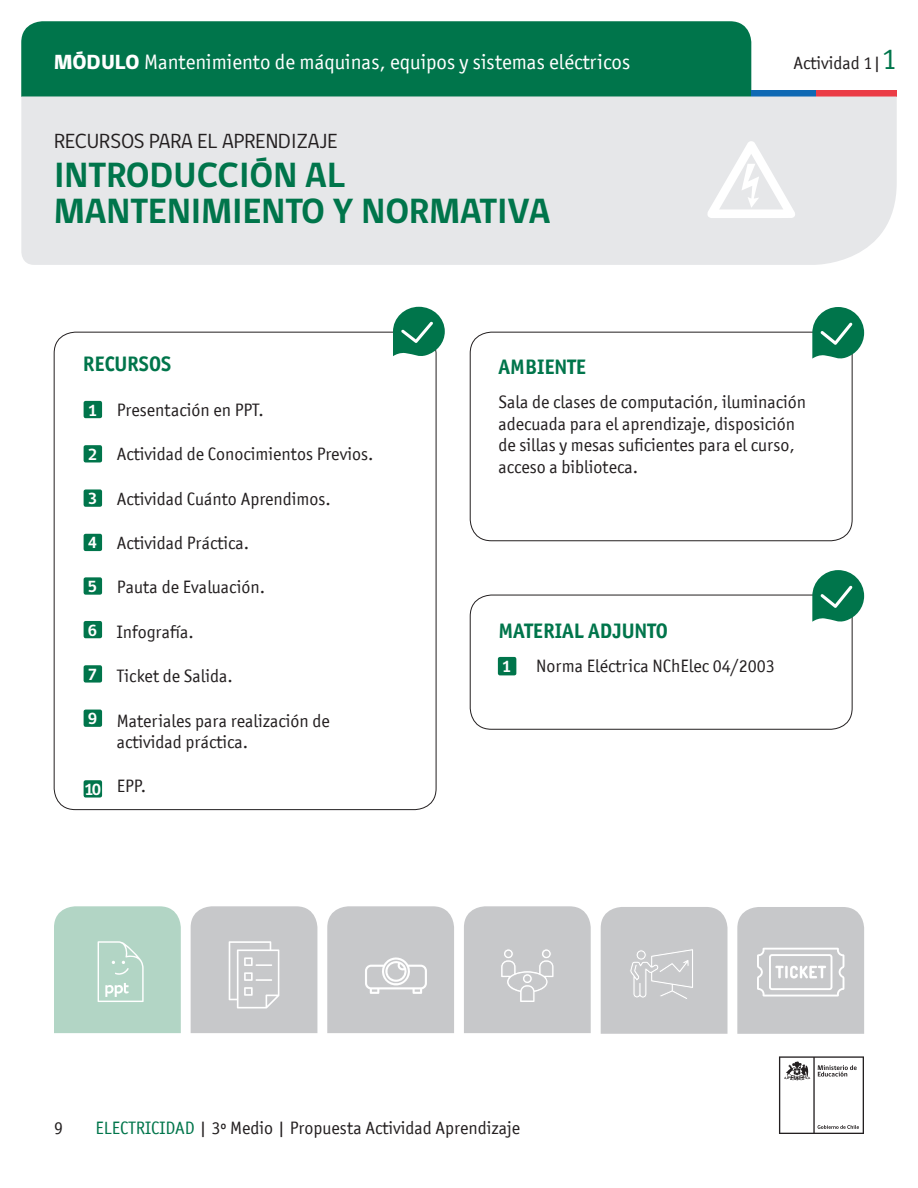
<style>
.page{position:relative;width:918px;height:1188px;background:#fff}
.page>*{position:absolute;margin:0;border:0;box-sizing:border-box;transform-origin:0 0}
.t1{font:700 36px/36px "gob CL";color:#00754b}
.t2{font:21px "Officina San ITC";color:#fff}
.t3{font:700 21px "Officina San ITC";color:#00754b}
.t4{font:21px "gob CL";color:#231f20}
.t5{font:18px/21.6px "Officina San ITC";color:#231f20}
.t6{font:700 16.5px "gob CL";color:#fff}
.s1{font-family:"gob CL";font-weight:800}
.s2{font-size:30px;color:#00754b}
.s3{color:#00754b}
</style>
<div class="page">
<svg style="left:779px;top:1056px;width:85px;height:78px"></svg>
<div style="left:21px;top:21px;width:730px;height:76px;background:#00754b"></div>
<div style="left:751px;top:90px;width:65px;height:7px;background:#0f69b4"></div>
<div style="left:816px;top:90px;width:81px;height:7px;background:#eb3c46"></div>
<div style="left:21px;top:97px;width:876px;height:168px;background:#e6e7e9"></div>
<div style="left:54px;top:906px;width:127px;height:127px;background:#b2d5c5"></div>
<svg style="left:737px;top:907px;width:127px;height:127px;background:#cbccce"></svg>
<svg style="left:393px;top:307px;width:52px;height:51px"></svg>
<div style="left:84px;top:401px;width:18px;height:17px;background:#00754b;border-radius:2px"></div>
<div style="left:84px;top:445px;width:18px;height:17px;background:#00754b;border-radius:2px"></div>
<div style="left:84px;top:489px;width:18px;height:18px;background:#00754b;border-radius:2px"></div>
<div style="left:84px;top:534px;width:18px;height:17px;background:#00754b;border-radius:2px"></div>
<div style="left:84px;top:577px;width:18px;height:18px;background:#00754b;border-radius:2px"></div>
<div style="left:84px;top:621px;width:18px;height:17px;background:#00754b;border-radius:2px"></div>
<div style="left:84px;top:665px;width:18px;height:18px;background:#00754b;border-radius:2px"></div>
<div style="left:84px;top:710px;width:18px;height:17px;background:#00754b;border-radius:2px"></div>
<div style="left:84px;top:780px;width:18px;height:18px;background:#00754b;border-radius:2px"></div>
<div style="left:470px;top:595px;width:383px;height:135px;border:1px solid #231f20;border-radius:21px"></div>
<svg style="left:812px;top:570px;width:52px;height:53px"></svg>
<div style="left:498px;top:657px;width:18px;height:18px;background:#00754b;border-radius:2px"></div>
<div style="left:470px;top:332px;width:383px;height:209px;border:1px solid #231f20;border-radius:21px"></div>
<svg style="left:812px;top:307px;width:52px;height:53px"></svg>
<svg style="left:707px;top:141px;width:89px;height:77px"></svg>
<div style="left:601px;top:907px;width:127px;height:127px;background:#c7c8ca"></div>
<div style="left:464px;top:906px;width:127px;height:127px;background:#c7c8ca"></div>
<svg style="left:327px;top:906px;width:127px;height:127px;background:#cacbcc"></svg>
<svg style="left:191px;top:906px;width:126px;height:127px;background:#cacbcd"></svg>
<p class="t2" style="left:54px;top:50px;width:578px"><span class="s1">MÓDULO</span> Mantenimiento de máquinas, equipos y sistemas eléctricos</p>
<p class="t5" style="left:794px;top:52px;width:105px">Actividad 1|<span class="s2">1</span></p>
<p class="t4" style="left:54px;top:127px;width:285px">RECURSOS PARA EL APRENDIZAJE</p>
<p class="t1" style="left:54px;top:158px;width:498px">INTRODUCCIÓN AL<br>MANTENIMIENTO Y NORMATIVA</p>
<p class="t3" style="left:83px;top:351px;width:90px">RECURSOS</p>
<p class="t5" style="left:117px;top:399px;width:148px">Presentación en PPT.</p>
<p class="t5" style="left:117px;top:443px;width:258px">Actividad de Conocimientos Previos.</p>
<p class="t5" style="left:117px;top:488px;width:216px">Actividad Cuánto Aprendimos.</p>
<p class="t5" style="left:117px;top:532px;width:134px">Actividad Práctica.</p>
<p class="t5" style="left:117px;top:576px;width:150px">Pauta de Evaluación.</p>
<p class="t5" style="left:117px;top:621px;width:78px">Infografía.</p>
<p class="t5" style="left:117px;top:665px;width:117px">Ticket de Salida.</p>
<p class="t5" style="left:117px;top:710px;width:214px;line-height:21px">Materiales para realización de actividad práctica.</p>
<p class="t5" style="left:117px;top:775px;width:31px">EPP.</p>
<p class="t6" style="left:88px;top:399px;width:11px">1</p>
<p class="t6" style="left:88px;top:443px;width:11px">2</p>
<p class="t6" style="left:88px;top:487px;width:11px">3</p>
<p class="t6" style="left:88px;top:532px;width:11px">4</p>
<p class="t6" style="left:88px;top:575px;width:11px">5</p>
<p class="t6" style="left:88px;top:619px;width:11px">6</p>
<p class="t6" style="left:88px;top:663px;width:11px">7</p>
<p class="t6" style="left:88px;top:707px;width:11px">9</p>
<p class="t6" style="left:84px;top:778px;width:18px">10</p>
<p class="t3" style="left:499px;top:353px;width:89px">AMBIENTE</p>
<p class="t5" style="left:499px;top:391px;width:309px">Sala de clases de computación, iluminación adecuada para el aprendizaje, disposición de sillas y mesas suficientes para el curso, acceso a biblioteca.</p>
<p class="t3" style="left:499px;top:618px;width:171px">MATERIAL ADJUNTO</p>
<p class="t6" style="left:502px;top:655px;width:11px">1</p>
<p class="t5" style="left:536px;top:655px;width:240px">Norma Eléctrica NChElec 04/2003</p>
<p class="t5" style="left:54px;top:1117px;width:10px">9</p>
<p class="t5" style="left:95px;top:1117px;width:426px"><span class="s3">ELECTRICIDAD</span> | 3º Medio | Propuesta Actividad Aprendizaje</p>
</div>
